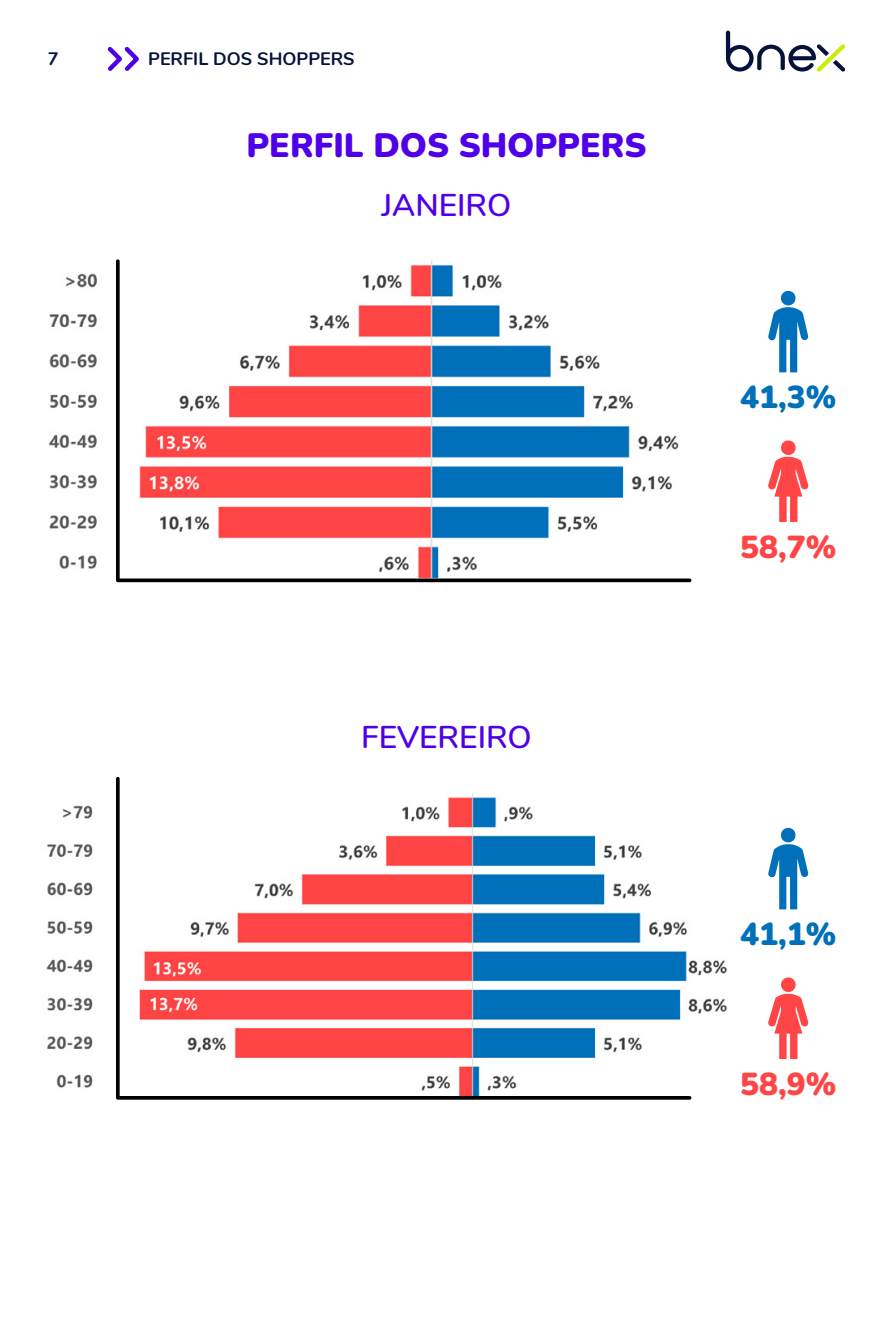
<style>
.page{position:relative;width:893px;height:1340px;background:#fff}
.page>*{position:absolute;margin:0;border:0;box-sizing:border-box;transform-origin:0 0}
.t1{font:900 33.75px "Nunito";color:#4f00e8}
.t2{font:900 31.72px "Nunito";color:#0070ba}
.t3{font:900 31.72px "Nunito";color:#ff4545}
.t4{font:600 31.5px "Nunito";color:#4f00e8}
.t5{font:700 18px "Nunito";color:#05123b}
</style>
<div class="page">
<img style="left:46px;top:793px;width:681px;height:308px">
<img style="left:49px;top:259px;width:749px;height:324px">
<svg style="left:768px;top:291px;width:40px;height:81px"></svg>
<svg style="left:768px;top:828px;width:40px;height:81px"></svg>
<svg style="left:768px;top:440px;width:40px;height:82px"></svg>
<svg style="left:768px;top:977px;width:40px;height:82px"></svg>
<svg style="left:116px;top:259px;width:4px;height:321px"></svg>
<svg style="left:116px;top:777px;width:4px;height:320px"></svg>
<svg style="left:116px;top:578px;width:575px;height:4px;fill:#000"></svg>
<svg style="left:116px;top:1095px;width:575px;height:4px;fill:#000"></svg>
<svg style="left:107px;top:46px;width:32px;height:25px"></svg>
<svg style="left:726px;top:31px;width:119px;height:41px"></svg>
<p class="t5" style="left:48px;top:45px;width:12px">7</p>
<p class="t5" style="left:148px;top:45px;width:208px">PERFIL DOS SHOPPERS</p>
<h1 class="t1" style="left:246px;top:121px;width:401px">PERFIL DOS SHOPPERS</h1>
<h3 class="t4" style="left:382px;top:182px;width:131px">JANEIRO</h3>
<h3 class="t4" style="left:361px;top:714px;width:172px">FEVEREIRO</h3>
<h2 class="t2" style="left:740px;top:374px;width:98px">41,3%</h2>
<h2 class="t3" style="left:740px;top:524px;width:98px">58,7%</h2>
<h2 class="t2" style="left:740px;top:911px;width:98px">41,1%</h2>
<h2 class="t3" style="left:740px;top:1060px;width:98px">58,9%</h2>
</div>
